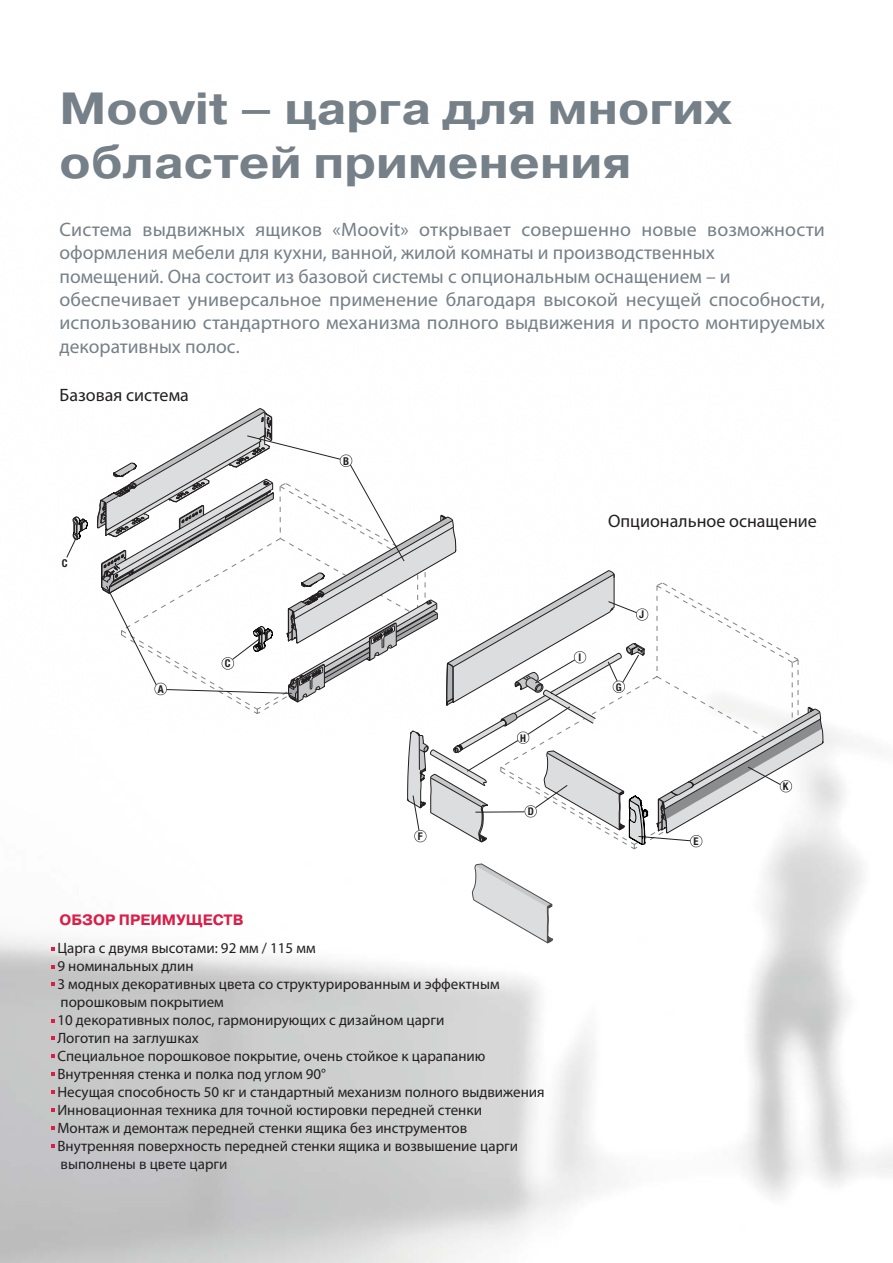
<style>
.page{position:relative;width:893px;height:1263px;background:#fff}
.page>*{position:absolute;margin:0;border:0;box-sizing:border-box;transform-origin:0 0}
.t1{font:700 45px/54px "Pragmatica C";color:#768088;scale:1.1 1}
.t2{font:19.5px/23.4px "Myriad Pro";color:#768088}
.t3{font:18px "Myriad Pro";color:#231f20}
.t4{font:15px/18px "Myriad Pro";color:#231f20}
.t5{font:700 15px "Pragmatica C";color:#d91e48}
.t6{font:700 condensed 10.8px "Helvetica Neue";color:#231f20}
.t7{font:700 condensed 10.65px "Helvetica Neue";color:#231f20}
</style>
<div class="page">
<img style="left:0;top:726px;width:893px;height:537px">
<svg style="left:466px;top:582px;width:333px;height:268px"></svg>
<svg style="left:649px;top:601px;width:132px;height:240px"></svg>
<svg style="left:471px;top:863px;width:83px;height:80px"></svg>
<svg style="left:96px;top:408px;width:553px;height:437px"></svg>
<svg style="left:656px;top:696px;width:167px;height:152px"></svg>
<svg style="left:52px;top:965px;width:3px;height:4px"></svg>
<svg style="left:52px;top:1054px;width:3px;height:4px"></svg>
<svg style="left:52px;top:1090px;width:3px;height:4px"></svg>
<h1 class="t1" style="left:60px;top:85px;width:613px">Moovit – царга для многих областей применения</h1>
<p class="t2" style="left:60px;top:219px;width:767px">Система выдвижных ящиков «Moovit» открывает совершенно новые возможности оформления мебели для кухни, ванной, жилой комнаты и производственных<br>помещений. Она состоит из базовой системы с опциональным оснащением – и обеспечивает универсальное применение благодаря высокой несущей способности, использованию стандартного механизма полного выдвижения и просто монтируемых декоративных полос.</p>
<p class="t3" style="left:60px;top:388px;width:131px">Базовая система</p>
<p class="t6" style="left:62px;top:559px;width:7px">C</p>
<p class="t6" style="left:158px;top:685px;width:8px">A</p>
<p class="t6" style="left:225px;top:660px;width:7px">C</p>
<p class="t6" style="left:343px;top:457px;width:8px">B</p>
<p class="t7" style="left:418px;top:832px;width:6px">F</p>
<p class="t7" style="left:520px;top:734px;width:7px">H</p>
<p class="t7" style="left:528px;top:808px;width:8px">D</p>
<p class="t5" style="left:60px;top:914px;width:186px">ОБЗОР ПРЕИМУЩЕСТВ</p>
<p class="t4" style="left:57px;top:940px;width:489px">Царга с двумя высотами: 92 мм / 115 мм<br>9 номинальных длин<br>3 модных декоративных цвета со структурированным и эффектным порошковым покрытием<br>10 декоративных полос, гармонирующих с дизайном царги<br>Логотип на заглушках<br>Специальное порошковое покрытие, очень стойкое к царапанию Внутренняя стенка и полка под углом 90°<br>Несущая способность 50 кг и стандартный механизм полного выдвижения Инновационная техника для точной юстировки передней стенки<br>Монтаж и демонтаж передней стенки ящика без инструментов Внутренняя поверхность передней стенки ящика и возвышение царги выполнены в цвете царги</p>
<p class="t3" style="left:608px;top:514px;width:210px">Опциональное оснащение</p>
<p class="t7" style="left:579px;top:654px;width:4px">I</p>
<p class="t7" style="left:639px;top:611px;width:6px">J</p>
<p class="t7" style="left:616px;top:683px;width:7px">G</p>
<p class="t7" style="left:693px;top:837px;width:7px">E</p>
<p class="t7" style="left:783px;top:782px;width:7px">K</p>
</div>
